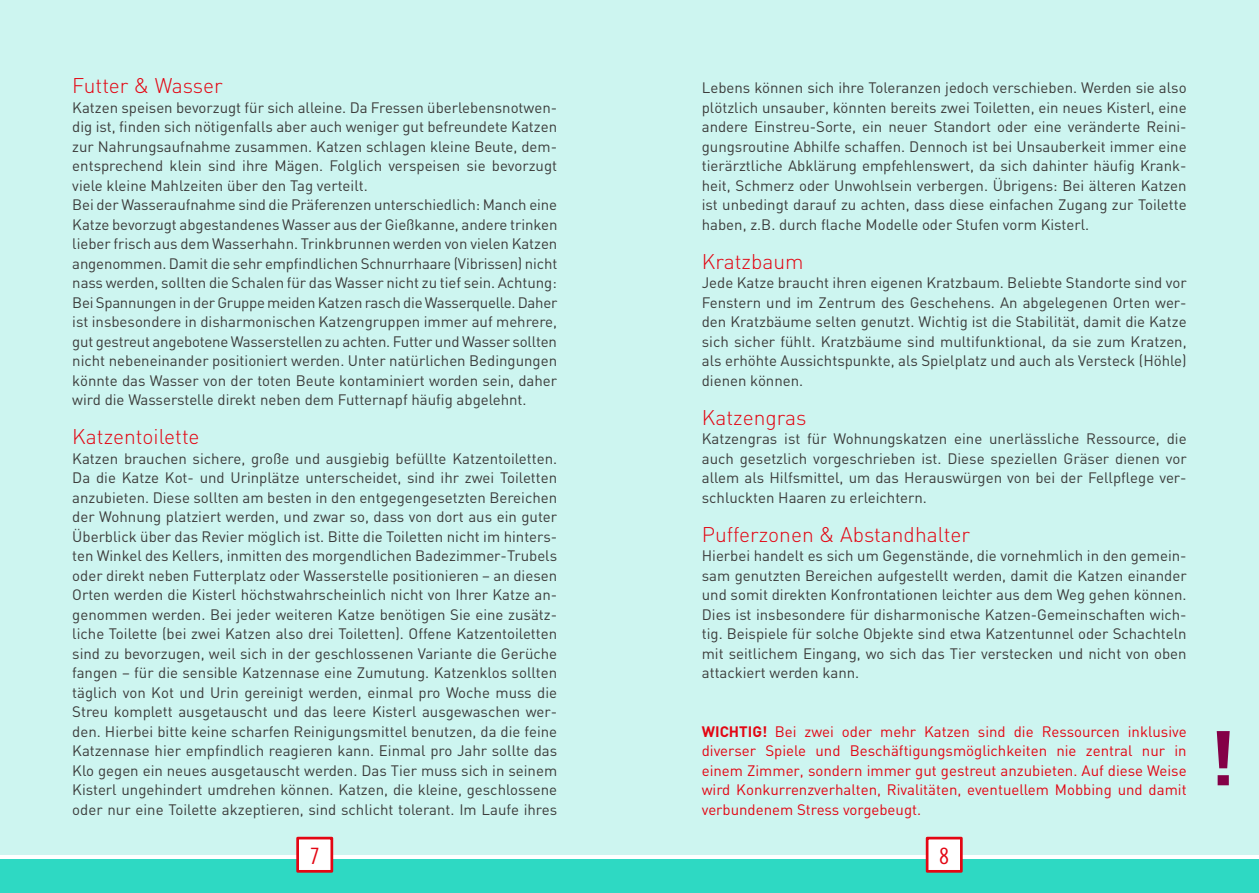
<style>
.page{position:relative;width:1259px;height:893px;background:#fff}
.page>*{position:absolute;margin:0;border:0;box-sizing:border-box;transform-origin:0 0}
.t1{font:22.5px "Trade Gothic Cond Eighteen";color:#e30613}
.t2{font:300 21px "DIN";color:#e30613}
.t3{font:15px/19.5px "DIN";color:#3c3c3b;text-align:justify}
.t4{font:15px/19.5px "DIN";color:#e30613;text-align:justify}
.s1{font-weight:700}
</style>
<div class="page">
<div style="left:0;top:0;width:1259px;height:855px;background:#cdf5f0"></div>
<div style="left:0;top:860px;width:1259px;height:33px;background:#2ed9c3"></div>
<div style="left:927px;top:838px;width:34px;height:33px;background:#fff"></div>
<div style="left:925px;top:837px;width:37px;height:36px;border:3px solid #e30613"></div>
<div style="left:298px;top:838px;width:34px;height:33px;background:#fff"></div>
<div style="left:296px;top:837px;width:37px;height:36px;border:3px solid #e30613"></div>
<svg style="left:1216px;top:731px;width:13px;height:54px"></svg>
<h2 class="t2" style="left:72px;top:73px;width:152px">Futter &amp; Wasser</h2>
<p class="t3" style="left:72px;top:97px;width:487px;text-align:left">Katzen speisen bevorzugt für sich alleine. Da Fressen überlebensnotwen&shy;dig ist, finden sich nötigenfalls aber auch weniger gut befreundete Katzen zur Nahrungsaufnahme zusammen. Katzen schlagen kleine Beute, dem&shy;entsprechend klein sind ihre Mägen. Folglich verspeisen sie bevorzugt viele kleine Mahlzeiten über den Tag verteilt.<br>Bei der Wasseraufnahme sind die Präferenzen unterschiedlich: Manch eine Katze bevorzugt abgestandenes Wasser aus der Gießkanne, andere trinken lieber frisch aus dem Wasserhahn. Trinkbrunnen werden von vielen Katzen angenommen. Damit die sehr empfindlichen Schnurrhaare (Vibrissen) nicht nass werden, sollten die Schalen für das Wasser nicht zu tief sein. Achtung:<br>Bei Spannungen in der Gruppe meiden Katzen rasch die Wasserquelle. Daher ist insbesondere in disharmonischen Katzengruppen immer auf mehrere, gut gestreut angebotene Wasserstellen zu achten. Futter und Wasser sollten nicht nebeneinander positioniert werden. Unter natürlichen Bedingungen könnte das Wasser von der toten Beute kontaminiert worden sein, daher wird die Wasserstelle direkt neben dem Futternapf häufig abgelehnt.</p>
<h2 class="t2" style="left:72px;top:424px;width:129px">Katzentoilette</h2>
<p class="t3" style="left:72px;top:448px;width:486px">Katzen brauchen sichere, große und ausgiebig befüllte Katzentoiletten.<br>Da die Katze Kot- und Urinplätze unterscheidet, sind ihr zwei Toiletten anzubieten. Diese sollten am besten in den entgegengesetzten Bereichen der Wohnung platziert werden, und zwar so, dass von dort aus ein guter Überblick über das Revier möglich ist. Bitte die Toiletten nicht im hinters&shy;ten Winkel des Kellers, inmitten des morgendlichen Badezimmer-Trubels oder direkt neben Futterplatz oder Wasserstelle positionieren – an diesen Orten werden die Kisterl höchstwahrscheinlich nicht von Ihrer Katze an&shy;genommen werden. Bei jeder weiteren Katze benötigen Sie eine zusätz&shy;liche Toilette (bei zwei Katzen also drei Toiletten). Offene Katzentoiletten sind zu bevorzugen, weil sich in der geschlossenen Variante die Gerüche fangen – für die sensible Katzennase eine Zumutung. Katzenklos sollten täglich von Kot und Urin gereinigt werden, einmal pro Woche muss die Streu komplett ausgetauscht und das leere Kisterl ausgewaschen wer&shy;den. Hierbei bitte keine scharfen Reinigungsmittel benutzen, da die feine Katzennase hier empfindlich reagieren kann. Einmal pro Jahr sollte das Klo gegen ein neues ausgetauscht werden. Das Tier muss sich in seinem Kisterl ungehindert umdrehen können. Katzen, die kleine, geschlossene oder nur eine Toilette akzeptieren, sind schlicht tolerant. Im Laufe ihres</p>
<h1 class="t1" style="left:310px;top:842px;width:11px">7</h1>
<p class="t3" style="left:702px;top:78px;width:486px">Lebens können sich ihre Toleranzen jedoch verschieben. Werden sie also plötzlich unsauber, könnten bereits zwei Toiletten, ein neues Kisterl, eine andere Einstreu-Sorte, ein neuer Standort oder eine veränderte Reini&shy;gungsroutine Abhilfe schaffen. Dennoch ist bei Unsauberkeit immer eine tierärztliche Abklärung empfehlenswert, da sich dahinter häufig Krank&shy;heit, Schmerz oder Unwohlsein verbergen. Übrigens: Bei älteren Katzen ist unbedingt darauf zu achten, dass diese einfachen Zugang zur Toilette haben, z.B. durch flache Modelle oder Stufen vorm Kisterl.</p>
<h2 class="t2" style="left:702px;top:248px;width:103px">Kratzbaum</h2>
<p class="t3" style="left:702px;top:273px;width:486px">Jede Katze braucht ihren eigenen Kratzbaum. Beliebte Standorte sind vor Fenstern und im Zentrum des Geschehens. An abgelegenen Orten wer&shy;den Kratzbäume selten genutzt. Wichtig ist die Stabilität, damit die Katze sich sicher fühlt. Kratzbäume sind multifunktional, da sie zum Kratzen, als erhöhte Aussichtspunkte, als Spielplatz und auch als Versteck (Höhle) dienen können.</p>
<h2 class="t2" style="left:702px;top:404px;width:106px">Katzengras</h2>
<p class="t3" style="left:702px;top:429px;width:486px">Katzengras ist für Wohnungskatzen eine unerlässliche Ressource, die auch gesetzlich vorgeschrieben ist. Diese speziellen Gräser dienen vor allem als Hilfsmittel, um das Herauswürgen von bei der Fellpflege ver&shy;schluckten Haaren zu erleichtern.</p>
<h2 class="t2" style="left:702px;top:521px;width:270px">Pufferzonen &amp; Abstandhalter</h2>
<p class="t3" style="left:702px;top:546px;width:486px">Hierbei handelt es sich um Gegenstände, die vornehmlich in den gemein&shy;sam genutzten Bereichen aufgestellt werden, damit die Katzen einander und somit direkten Konfrontationen leichter aus dem Weg gehen können.<br>Dies ist insbesondere für disharmonische Katzen-Gemeinschaften wich&shy;tig. Beispiele für solche Objekte sind etwa Katzentunnel oder Schachteln mit seitlichem Eingang, wo sich das Tier verstecken und nicht von oben attackiert werden kann.</p>
<p class="t4" style="left:702px;top:721px;width:486px"><span class="s1">WICHTIG!</span> Bei zwei oder mehr Katzen sind die Ressourcen inklusive diverser Spiele und Beschäftigungsmöglichkeiten nie zentral nur in einem Zimmer, sondern immer gut gestreut anzubieten. Auf diese Weise wird Konkurrenzverhalten, Rivalitäten, eventuellem Mobbing und damit verbundenem Stress vorgebeugt.</p>
<h1 class="t1" style="left:939px;top:842px;width:11px">8</h1>
</div>
